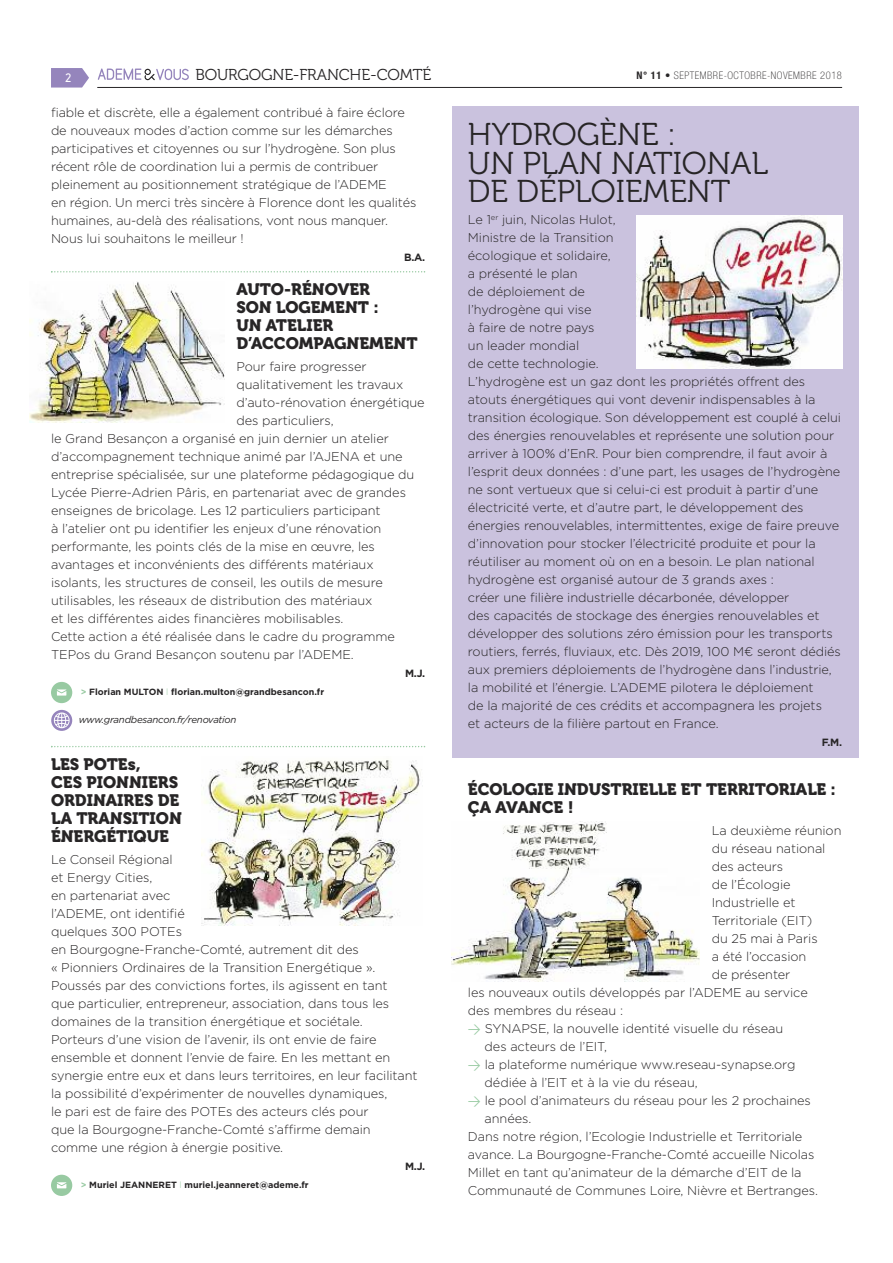
<style>
.page{position:relative;width:893px;height:1263px;background:#fff}
.page>*{position:absolute;margin:0;border:0;box-sizing:border-box;transform-origin:0 0}
.t1{font:31.5px/28.5px "Museo 300";color:#272526}
.t2{font:16.5px/18px "Museo 900";color:#272526}
.t3{font:15.75px "Museo 300";letter-spacing:-.01em;color:#272526}
.t4{font:300 12.75px/18px "Gotham";letter-spacing:-.005em;color:#272526}
.t5{font:100 condensed 10.5px "Helvetica Neue";letter-spacing:.05em;color:#272526}
.t6{font:700 10.5px "Gotham";color:#272526}
.t7{font:900 10.5px "Variable";color:#fff}
.t8{font:italic 9.75px "Gotham";letter-spacing:-.025em;color:#272526}
.t9{font:700 9px "Gotham";color:#272526}
.s1{font-weight:700}
.s2{color:#98caa2}
.s3{font-weight:300;color:#98caa2}
.s4{font-family:"DIN";font-weight:400;color:#98caa2}
</style>
<div class="page">
<div style="left:452px;top:106px;width:406px;height:652px;background:#cac2de"></div>
<svg style="left:51px;top:271px;width:374px;height:1px"></svg>
<svg style="left:51px;top:746px;width:374px;height:1px"></svg>
<div style="left:51px;top:682px;width:21px;height:21px;background:#98caa2;border-radius:50%"></div>
<svg style="left:57px;top:689px;width:10px;height:6px"></svg>
<svg style="left:51px;top:710px;width:21px;height:21px"></svg>
<div style="left:51px;top:1175px;width:21px;height:21px;background:#98caa2;border-radius:50%"></div>
<svg style="left:57px;top:1182px;width:10px;height:6px"></svg>
<img style="left:29px;top:282px;width:195px;height:141px">
<svg style="left:51px;top:68px;width:38px;height:20px"></svg>
<svg style="left:98px;top:68px;width:91px;height:12px"></svg>
<hr style="left:97px;top:87px;width:745px;height:1px;background:#272526">
<img style="left:452px;top:822px;width:248px;height:159px">
<img style="left:201px;top:760px;width:222px;height:166px">
<img style="left:636px;top:215px;width:206px;height:154px">
<p class="t7" style="left:65px;top:72px;width:8px">2</p>
<p class="t3" style="left:195px;top:69px;width:237px">BOURGOGNE-FRANCHE-COMTÉ</p>
<p class="t5" style="left:636px;top:72px;width:207px"><span class="s1">N° 11</span> • SEPTEMBRE-OCTOBRE-NOVEMBRE 2018</p>
<p class="t4" style="left:51px;top:104px;width:367px">fiable et discrète, elle a également contribué à faire éclore de nouveaux modes d’action comme sur les démarches participatives et citoyennes ou sur l’hydrogène. Son plus récent rôle de coordination lui a permis de contribuer pleinement au positionnement stratégique de l’ADEME<br>en région. Un merci très sincère à Florence dont les qualités humaines, au-delà des réalisations, vont nous manquer.<br>Nous lui souhaitons le meilleur !</p>
<p class="t6" style="left:404px;top:253px;width:23px">B.A.</p>
<p class="t2" style="left:236px;top:280px;width:183px">AUTO-RÉNOVER<br>SON LOGEMENT :<br>UN ATELIER<br>D’ACCOMPAGNEMENT</p>
<p class="t4" style="left:236px;top:359px;width:132px">Pour faire progresser</p>
<p class="t4" style="left:236px;top:377px;width:168px">qualitativement les travaux</p>
<p class="t4" style="left:236px;top:395px;width:190px">d’auto-rénovation énergétique</p>
<p class="t4" style="left:236px;top:413px;width:99px">des particuliers,</p>
<p class="t4" style="left:51px;top:431px;width:339px">le Grand Besançon a organisé en juin dernier un atelier</p>
<p class="t4" style="left:51px;top:449px;width:353px">d’accompagnement technique animé par l’AJENA et une</p>
<p class="t4" style="left:51px;top:467px;width:365px">entreprise spécialisée, sur une plateforme pédagogique du</p>
<p class="t4" style="left:51px;top:485px;width:356px">Lycée Pierre-Adrien Pâris, en partenariat avec de grandes</p>
<p class="t4" style="left:51px;top:503px;width:331px">enseignes de bricolage. Les 12 particuliers participant</p>
<p class="t4" style="left:51px;top:521px;width:332px">à l’atelier ont pu identifier les enjeux d’une rénovation</p>
<p class="t4" style="left:51px;top:539px;width:325px">performante, les points clés de la mise en œuvre, les</p>
<p class="t4" style="left:51px;top:557px;width:324px">avantages et inconvénients des différents matériaux</p>
<p class="t4" style="left:51px;top:575px;width:333px">isolants, les structures de conseil, les outils de mesure</p>
<p class="t4" style="left:51px;top:593px;width:323px">utilisables, les réseaux de distribution des matériaux</p>
<p class="t4" style="left:51px;top:611px;width:294px">et les différentes aides financières mobilisables.</p>
<p class="t4" style="left:51px;top:629px;width:345px">Cette action a été réalisée dans le cadre du programme</p>
<p class="t4" style="left:51px;top:647px;width:304px">TEPos du Grand Besançon soutenu par l’ADEME.</p>
<p class="t6" style="left:405px;top:670px;width:22px">M.J.</p>
<p class="t9" style="left:81px;top:689px;width:245px"><span class="s2">&gt;</span> Florian MULTON <span class="s3">l</span> florian.multon@grandbesancon.fr</p>
<p class="t8" style="left:79px;top:716px;width:159px">www.grandbesancon.fr/renovation</p>
<p class="t2" style="left:51px;top:755px;width:132px">LES POTES,<br>CES PIONNIERS<br>ORDINAIRES DE<br>LA TRANSITION<br>ÉNERGÉTIQUE</p>
<p class="t4" style="left:51px;top:851px;width:368px">Le Conseil Régional<br>et Energy Cities,<br>en partenariat avec<br>l’ADEME, ont identifié<br>quelques 300 POTEs<br>en Bourgogne-Franche-Comté, autrement dit des<br>« Pionniers Ordinaires de la Transition Energétique ».<br>Poussés par des convictions fortes, ils agissent en tant<br>que particulier, entrepreneur, association, dans tous les domaines de la transition énergétique et sociétale.<br>Porteurs d’une vision de l’avenir, ils ont envie de faire ensemble et donnent l’envie de faire. En les mettant en synergie entre eux et dans leurs territoires, en leur facilitant la possibilité d’expérimenter de nouvelles dynamiques,<br>le pari est de faire des POTEs des acteurs clés pour<br>que la Bourgogne-Franche-Comté s’affirme demain comme une région à énergie positive.</p>
<p class="t6" style="left:405px;top:1162px;width:22px">M.J.</p>
<p class="t9" style="left:81px;top:1181px;width:229px"><span class="s2">&gt;</span> Muriel JEANNERET <span class="s3">l</span> muriel.jeanneret@ademe.fr</p>
<h1 class="t1" style="left:468px;top:123px;width:302px">HYDROGÈNE :<br>UN PLAN NATIONAL<br>DE DÉPLOIEMENT</h1>
<p class="t4" style="left:468px;top:212px;width:375px">Le 1<sup>er</sup> juin, Nicolas Hulot,<br>Ministre de la Transition<br>écologique et solidaire,<br>a présenté le plan<br>de déploiement de<br>l’hydrogène qui vise<br>à faire de notre pays<br>un leader mondial<br>de cette technologie.<br>L’hydrogène est un gaz dont les propriétés offrent des atouts énergétiques qui vont devenir indispensables à la transition écologique. Son développement est couplé à celui des énergies renouvelables et représente une solution pour arriver à 100% d’EnR. Pour bien comprendre, il faut avoir à l’esprit deux données : d’une part, les usages de l’hydrogène ne sont vertueux que si celui-ci est produit à partir d’une électricité verte, et d’autre part, le développement des énergies renouvelables, intermittentes, exige de faire preuve d’innovation pour stocker l’électricité produite et pour la réutiliser au moment où on en a besoin. Le plan national hydrogène est organisé autour de 3 grands axes :<br>créer une filière industrielle décarbonée, développer<br>des capacités de stockage des énergies renouvelables et développer des solutions zéro émission pour les transports routiers, ferrés, fluviaux, etc. Dès 2019, 100 M€ seront dédiés aux premiers déploiements de l’hydrogène dans l’industrie, la mobilité et l’énergie. L’ADEME pilotera le déploiement<br>de la majorité de ces crédits et accompagnera les projets<br>et acteurs de la filière partout en France.</p>
<p class="t6" style="left:822px;top:739px;width:22px">F.M.</p>
<p class="t2" style="left:468px;top:780px;width:369px">ÉCOLOGIE INDUSTRIELLE ET TERRITORIALE :<br>ÇA AVANCE !</p>
<p class="t4" style="left:712px;top:823px;width:131px">La deuxième réunion</p>
<p class="t4" style="left:712px;top:841px;width:115px">du réseau national</p>
<p class="t4" style="left:712px;top:859px;width:73px">des acteurs</p>
<p class="t4" style="left:712px;top:877px;width:81px">de l’Écologie</p>
<p class="t4" style="left:712px;top:895px;width:85px">Industrielle et</p>
<p class="t4" style="left:712px;top:913px;width:102px">Territoriale (EIT)</p>
<p class="t4" style="left:712px;top:931px;width:108px">du 25 mai à Paris</p>
<p class="t4" style="left:712px;top:949px;width:96px">a été l’occasion</p>
<p class="t4" style="left:712px;top:967px;width:80px">de présenter</p>
<p class="t4" style="left:468px;top:985px;width:341px">les nouveaux outils développés par l’ADEME au service</p>
<p class="t4" style="left:468px;top:1003px;width:157px">des membres du réseau :</p>
<p class="t4" style="left:468px;top:1021px;width:317px"><span class="s4">&gt;</span> SYNAPSE, la nouvelle identité visuelle du réseau</p>
<p class="t4" style="left:485px;top:1039px;width:124px">des acteurs de l’EIT,</p>
<p class="t4" style="left:468px;top:1057px;width:329px"><span class="s4">&gt;</span> la plateforme numérique www.reseau-synapse.org</p>
<p class="t4" style="left:485px;top:1075px;width:215px">dédiée à l’EIT et à la vie du réseau,</p>
<p class="t4" style="left:468px;top:1093px;width:344px"><span class="s4">&gt;</span> le pool d’animateurs du réseau pour les 2 prochaines</p>
<p class="t4" style="left:485px;top:1111px;width:48px">années.</p>
<p class="t4" style="left:468px;top:1129px;width:336px">Dans notre région, l’Ecologie Industrielle et Territoriale</p>
<p class="t4" style="left:468px;top:1147px;width:348px">avance. La Bourgogne-Franche-Comté accueille Nicolas</p>
<p class="t4" style="left:468px;top:1165px;width:335px">Millet en tant qu’animateur de la démarche d’EIT de la</p>
<p class="t4" style="left:468px;top:1183px;width:352px">Communauté de Communes Loire, Nièvre et Bertranges.</p>
</div>
